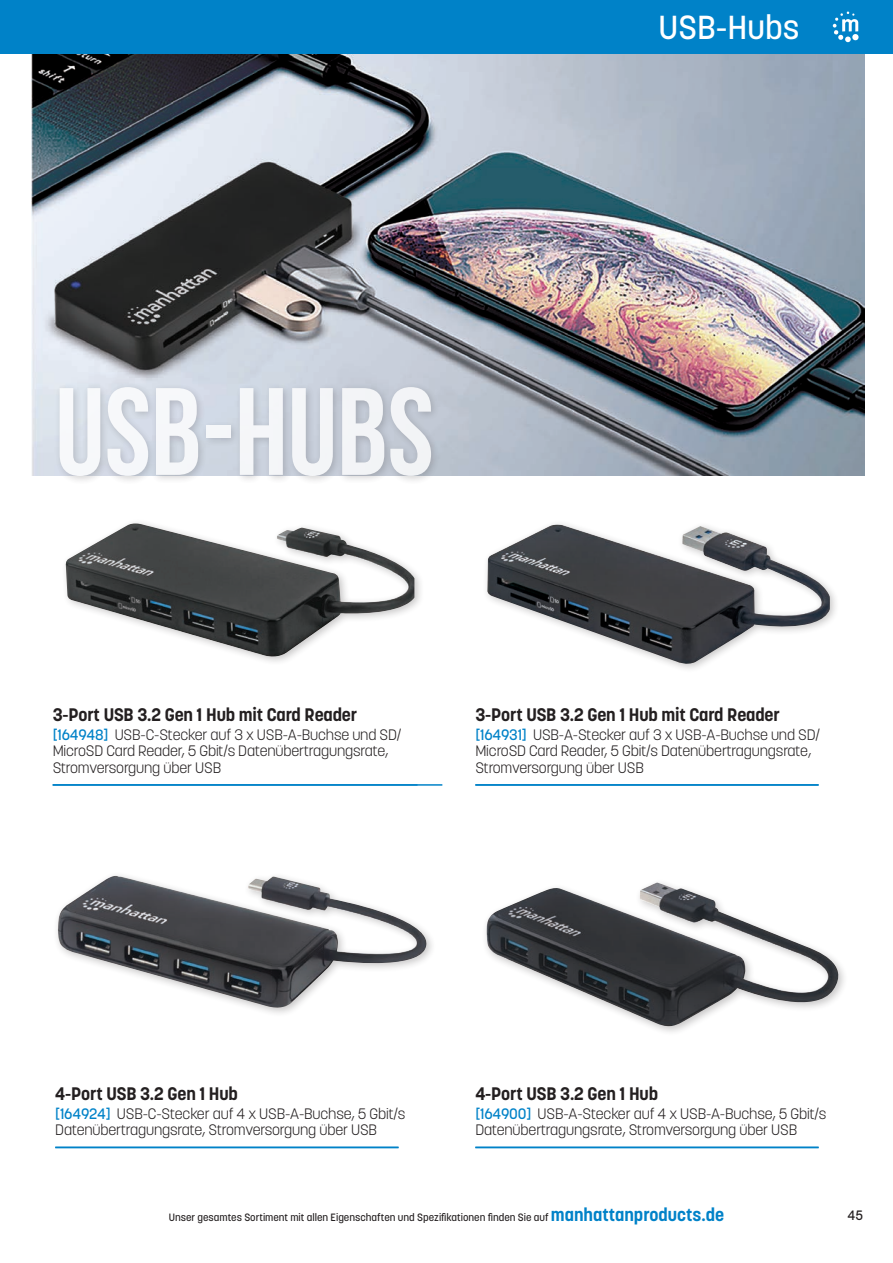
<style>
.page{position:relative;width:893px;height:1263px;background:#fff}
.page>*{position:absolute;margin:0;border:0;box-sizing:border-box;transform-origin:0 0}
.t1{font:700 124.05px "Bebas Neue";color:#fff}
.t2{font:500 33px "Korolev";color:#fff}
.t3{font:700 18px "Korolev";letter-spacing:-.01em;color:#231f20}
.t4{font:300 15px/16.5px "Korolev";letter-spacing:-.01em;color:#231f20}
.t5{font:500 13.5px "Korolev";color:#231f20}
.t6{font:500 10.5px "Korolev";color:#231f20}
.s1{font-weight:500;color:#0082c8}
.s2{font-weight:700;font-size:18px;color:#0082c8}
</style>
<div class="page">
<img style="left:31px;top:54px;width:833px;height:422px">
<img style="left:486px;top:882px;width:358px;height:144px">
<img style="left:57px;top:876px;width:372px;height:134px">
<img style="left:487px;top:524px;width:343px;height:142px">
<hr style="left:475px;top:1147px;width:344px;height:1px;background:#0082c8">
<hr style="left:55px;top:1147px;width:343px;height:1px;background:#0082c8">
<hr style="left:475px;top:784px;width:344px;height:2px;background:#0082c8">
<div style="left:0;top:0;width:893px;height:54px;background:#0082c8"></div>
<svg style="left:833px;top:11px;width:26px;height:31px"></svg>
<div style="left:55px;top:382px;width:386px;height:104px;background:#231f20;opacity:.25"></div>
<img style="left:65px;top:523px;width:350px;height:136px">
<hr style="left:53px;top:784px;width:389px;height:2px;background:#0082c8">
<h2 class="t2" style="left:659px;top:7px;width:142px">USB-Hubs</h2>
<h1 class="t1" style="left:55px;top:364px;width:380px">USB-Hubs</h1>
<p class="t3" style="left:53px;top:703px;width:306px">3-Port USB 3.2 Gen 1 Hub mit Card Reader</p>
<p class="t4" style="left:53px;top:726px;width:350px"><span class="s1">[164948]</span> USB-C-Stecker auf 3 x USB-A-Buchse und SD/<br>MicroSD Card Reader, 5 Gbit/s Datenübertragungsrate,<br>Stromversorgung über USB</p>
<p class="t3" style="left:475px;top:703px;width:306px">3-Port USB 3.2 Gen 1 Hub mit Card Reader</p>
<p class="t4" style="left:475px;top:726px;width:346px"><span class="s1">[164931]</span> USB-A-Stecker auf 3 x USB-A-Buchse und SD/<br>MicroSD Card Reader, 5 Gbit/s Datenübertragungsrate,<br>Stromversorgung über USB</p>
<p class="t3" style="left:55px;top:1082px;width:184px">4-Port USB 3.2 Gen 1 Hub</p>
<p class="t4" style="left:55px;top:1105px;width:352px"><span class="s1">[164924]</span> USB-C-Stecker auf 4 x USB-A-Buchse, 5 Gbit/s<br>Datenübertragungsrate, Stromversorgung über USB</p>
<p class="t3" style="left:475px;top:1082px;width:184px">4-Port USB 3.2 Gen 1 Hub</p>
<p class="t4" style="left:475px;top:1105px;width:353px"><span class="s1">[164900]</span> USB-A-Stecker auf 4 x USB-A-Buchse, 5 Gbit/s<br>Datenübertragungsrate, Stromversorgung über USB</p>
<p class="t6" style="left:169px;top:1211px;width:557px">Unser gesamtes Sortiment mit allen Eigenschaften und Spezifikationen finden Sie auf <span class="s2">manhattanproducts.de</span></p>
<p class="t5" style="left:848px;top:1206px;width:17px">45</p>
</div>
